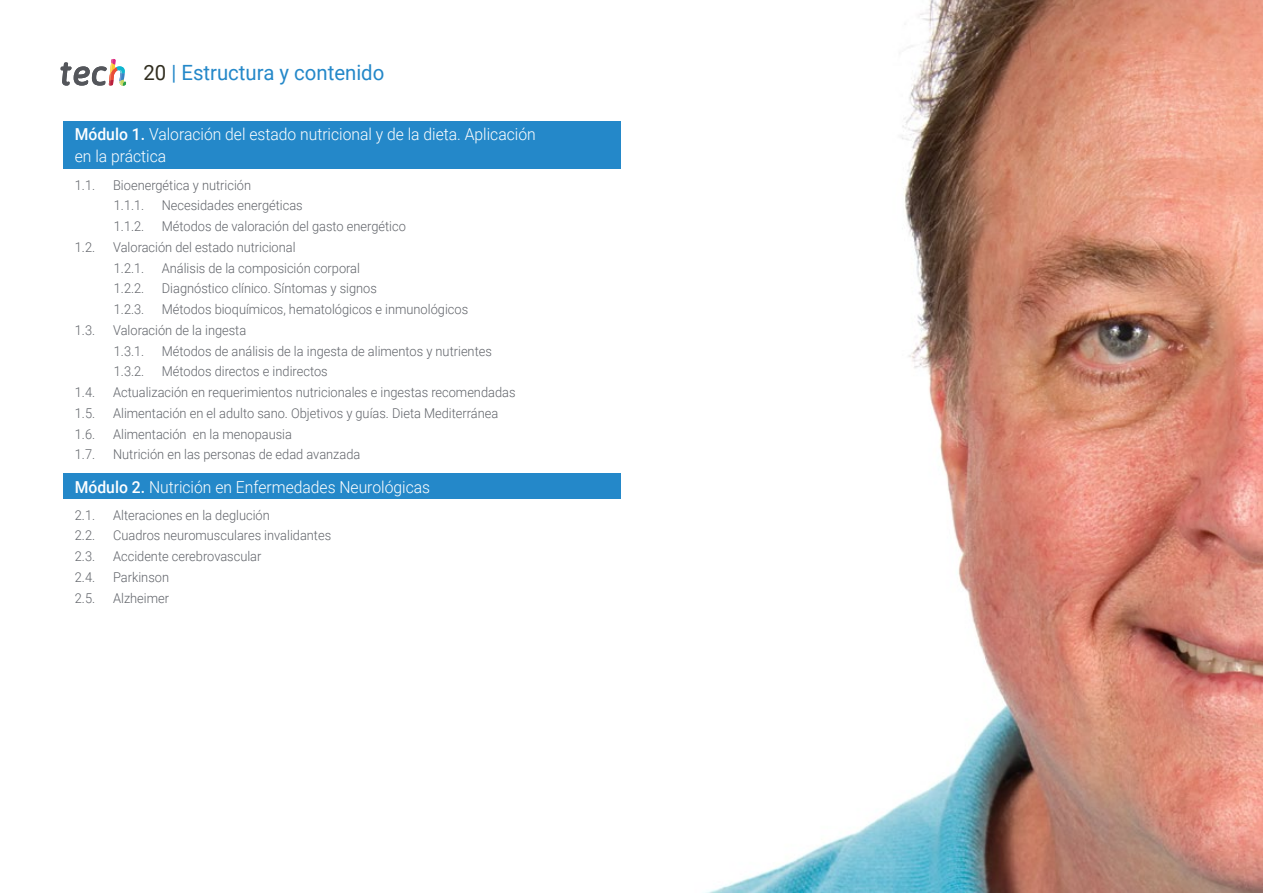
<style>
.page{position:relative;width:1263px;height:893px;background:#fff}
.page>*{position:absolute;margin:0;border:0;box-sizing:border-box;transform-origin:0 0}
.t1{font:21px "Roboto";color:#2488c9}
.t2{font:300 16.5px/22.5px "Roboto";color:#fff;scale:.95 1}
.t3{font:300 13.5px/20.7px "Roboto";color:#61646a;scale:.95 1}
.s1{color:#312e20}
.s2{font-weight:500}
</style>
<div class="page">
<img style="left:705px;top:0;width:558px;height:893px">
<div style="left:64px;top:121px;width:557px;height:48px;background:#2488c9"></div>
<div style="left:64px;top:474px;width:557px;height:25px;background:#2488c9"></div>
<svg style="left:61px;top:59px;width:65px;height:27px"></svg>
<h1 class="t1" style="left:144px;top:57px;width:242px"><span class="s1">20</span> | Estructura y contenido</h1>
<p class="t2" style="left:75px;top:122px;width:487px"><span class="s2">Módulo 1.</span> Valoración del estado nutricional y de la dieta. Aplicación en la práctica</p>
<p class="t3" style="left:75px;top:174px;width:23px">1.1.</p>
<p class="t3" style="left:113px;top:174px;width:147px">Bioenergética y nutrición<br>1.1.1.</p>
<p class="t3" style="left:162px;top:195px;width:150px">Necesidades energéticas</p>
<p class="t3" style="left:114px;top:215px;width:34px">1.1.2.</p>
<p class="t3" style="left:162px;top:215px;width:258px">Métodos de valoración del gasto energético</p>
<p class="t3" style="left:75px;top:236px;width:23px">1.2.</p>
<p class="t3" style="left:113px;top:236px;width:194px">Valoración del estado nutricional<br>1.2.1.</p>
<p class="t3" style="left:162px;top:257px;width:210px">Análisis de la composición corporal</p>
<p class="t3" style="left:114px;top:278px;width:34px">1.2.2.</p>
<p class="t3" style="left:162px;top:278px;width:228px">Diagnóstico clínico. Síntomas y signos</p>
<p class="t3" style="left:114px;top:298px;width:34px">1.2.3.</p>
<p class="t3" style="left:162px;top:298px;width:324px">Métodos bioquímicos, hematológicos e inmunológicos</p>
<p class="t3" style="left:75px;top:319px;width:23px">1.3.</p>
<p class="t3" style="left:113px;top:319px;width:142px">Valoración de la ingesta<br>1.3.1.</p>
<p class="t3" style="left:162px;top:340px;width:349px">Métodos de análisis de la ingesta de alimentos y nutrientes</p>
<p class="t3" style="left:114px;top:361px;width:34px">1.3.2.</p>
<p class="t3" style="left:162px;top:361px;width:176px">Métodos directos e indirectos</p>
<p class="t3" style="left:75px;top:381px;width:23px">1.4.</p>
<p class="t3" style="left:113px;top:381px;width:425px">Actualización en requerimientos nutricionales e ingestas recomendadas</p>
<p class="t3" style="left:75px;top:402px;width:23px">1.5.</p>
<p class="t3" style="left:113px;top:402px;width:407px">Alimentación en el adulto sano. Objetivos y guías. Dieta Mediterránea</p>
<p class="t3" style="left:75px;top:423px;width:23px">1.6.</p>
<p class="t3" style="left:113px;top:423px;width:190px">Alimentación en la menopausia</p>
<p class="t3" style="left:75px;top:444px;width:23px">1.7.</p>
<p class="t3" style="left:113px;top:444px;width:262px">Nutrición en las personas de edad avanzada</p>
<p class="t2" style="left:75px;top:475px;width:375px"><span class="s2">Módulo 2.</span> Nutrición en Enfermedades Neurológicas</p>
<p class="t3" style="left:75px;top:504px;width:23px">2.1.</p>
<p class="t3" style="left:113px;top:504px;width:166px">Alteraciones en la deglución</p>
<p class="t3" style="left:75px;top:525px;width:23px">2.2.</p>
<p class="t3" style="left:113px;top:525px;width:231px">Cuadros neuromusculares invalidantes</p>
<p class="t3" style="left:75px;top:545px;width:23px">2.3.</p>
<p class="t3" style="left:113px;top:545px;width:158px">Accidente cerebrovascular</p>
<p class="t3" style="left:75px;top:566px;width:23px">2.4.</p>
<p class="t3" style="left:113px;top:566px;width:60px">Parkinson</p>
<p class="t3" style="left:75px;top:587px;width:23px">2.5.</p>
<p class="t3" style="left:113px;top:587px;width:60px">Alzheimer</p>
</div>
